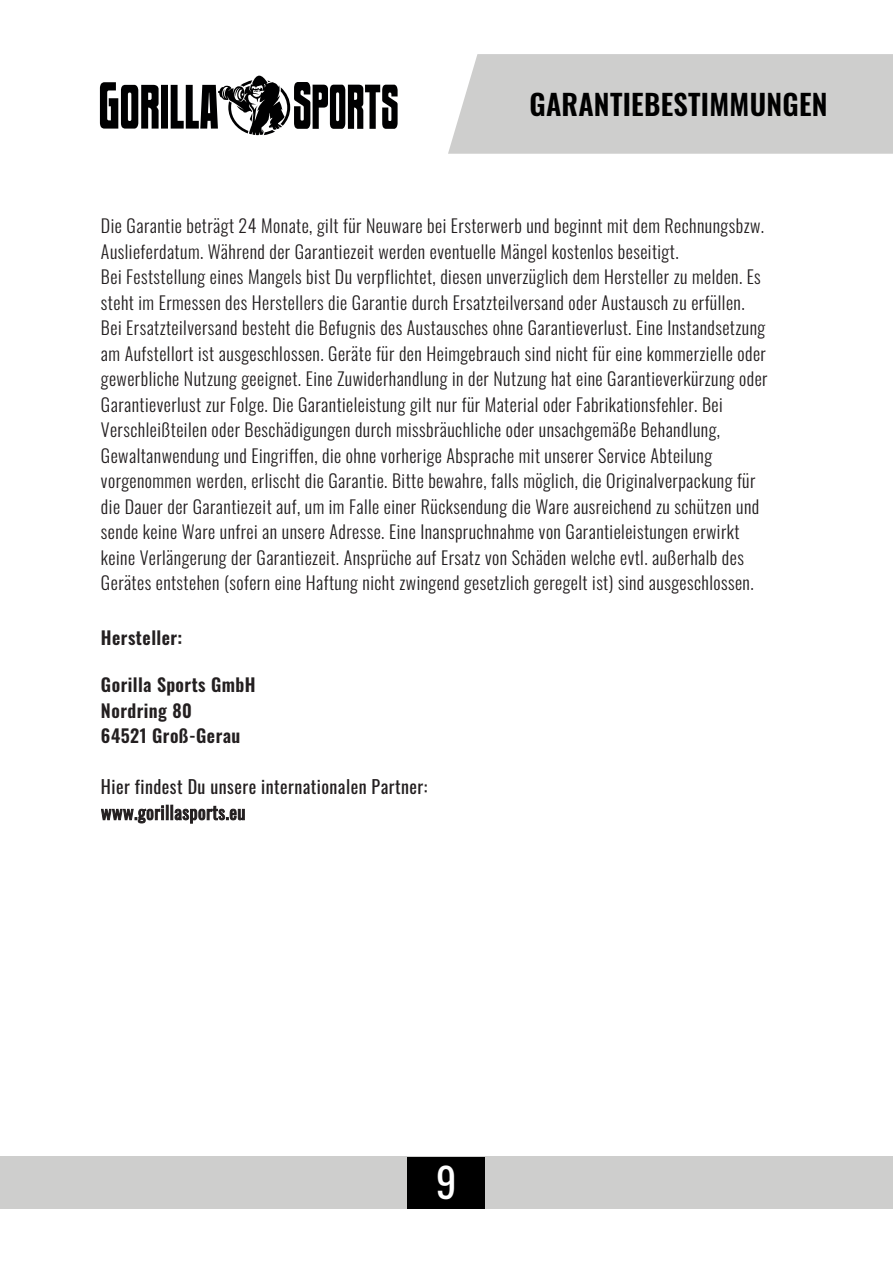
<style>
.page{position:relative;width:893px;height:1263px;background:#fff}
.page>*{position:absolute;margin:0;border:0;box-sizing:border-box;transform-origin:0 0}
.t1{font:40.5px "Oswald";color:#fff}
.t2{font:600 28.5px "Oswald";letter-spacing:.01em;color:#000}
.t3{font:300 18px/25.5px "Oswald";letter-spacing:.025em;color:#231f20}
.t4{font:18px/25.5px "Oswald";letter-spacing:.025em;color:#231f20}
.t5{font:600 18px/25.5px "Oswald";letter-spacing:.025em;color:#231f20}
</style>
<div class="page">
<div style="left:448px;top:54px;width:445px;height:100px;background:#cececd"></div>
<div style="left:0;top:1156px;width:892px;height:53px;background:#cececd"></div>
<div style="left:408px;top:1157px;width:77px;height:51px;background:#000"></div>
<svg style="left:100px;top:76px;width:298px;height:59px"></svg>
<p class="t2" style="left:529px;top:79px;width:300px">GARANTIEBESTIMMUNGEN</p>
<p class="t3" style="left:101px;top:211px;width:668px">Die Garantie beträgt 24 Monate, gilt für Neuware bei Ersterwerb und beginnt mit dem Rechnungsbzw.<br>Auslieferdatum. Während der Garantiezeit werden eventuelle Mängel kostenlos beseitigt.<br>Bei Feststellung eines Mangels bist Du verpflichtet, diesen unverzüglich dem Hersteller zu melden. Es steht im Ermessen des Herstellers die Garantie durch Ersatzteilversand oder Austausch zu erfüllen.<br>Bei Ersatzteilversand besteht die Befugnis des Austausches ohne Garantieverlust. Eine Instandsetzung am Aufstellort ist ausgeschlossen. Geräte für den Heimgebrauch sind nicht für eine kommerzielle oder gewerbliche Nutzung geeignet. Eine Zuwiderhandlung in der Nutzung hat eine Garantieverkürzung oder Garantieverlust zur Folge. Die Garantieleistung gilt nur für Material oder Fabrikationsfehler. Bei Verschleißteilen oder Beschädigungen durch missbräuchliche oder unsachgemäße Behandlung, Gewaltanwendung und Eingriffen, die ohne vorherige Absprache mit unserer Service Abteilung vorgenommen werden, erlischt die Garantie. Bitte bewahre, falls möglich, die Originalverpackung für die Dauer der Garantiezeit auf, um im Falle einer Rücksendung die Ware ausreichend zu schützen und sende keine Ware unfrei an unsere Adresse. Eine Inanspruchnahme von Garantieleistungen erwirkt keine Verlängerung der Garantiezeit. Ansprüche auf Ersatz von Schäden welche evtl. außerhalb des Gerätes entstehen (sofern eine Haftung nicht zwingend gesetzlich geregelt ist) sind ausgeschlossen.</p>
<p class="t5" style="left:101px;top:623px;width:83px">Hersteller:</p>
<p class="t5" style="left:101px;top:670px;width:156px">Gorilla Sports GmbH<br>Nordring 80<br>64521 Groß-Gerau</p>
<p class="t4" style="left:101px;top:772px;width:328px">Hier findest Du unsere internationalen Partner: www.gorillasports.eu</p>
<p class="t1" style="left:436px;top:1147px;width:22px">9</p>
</div>
